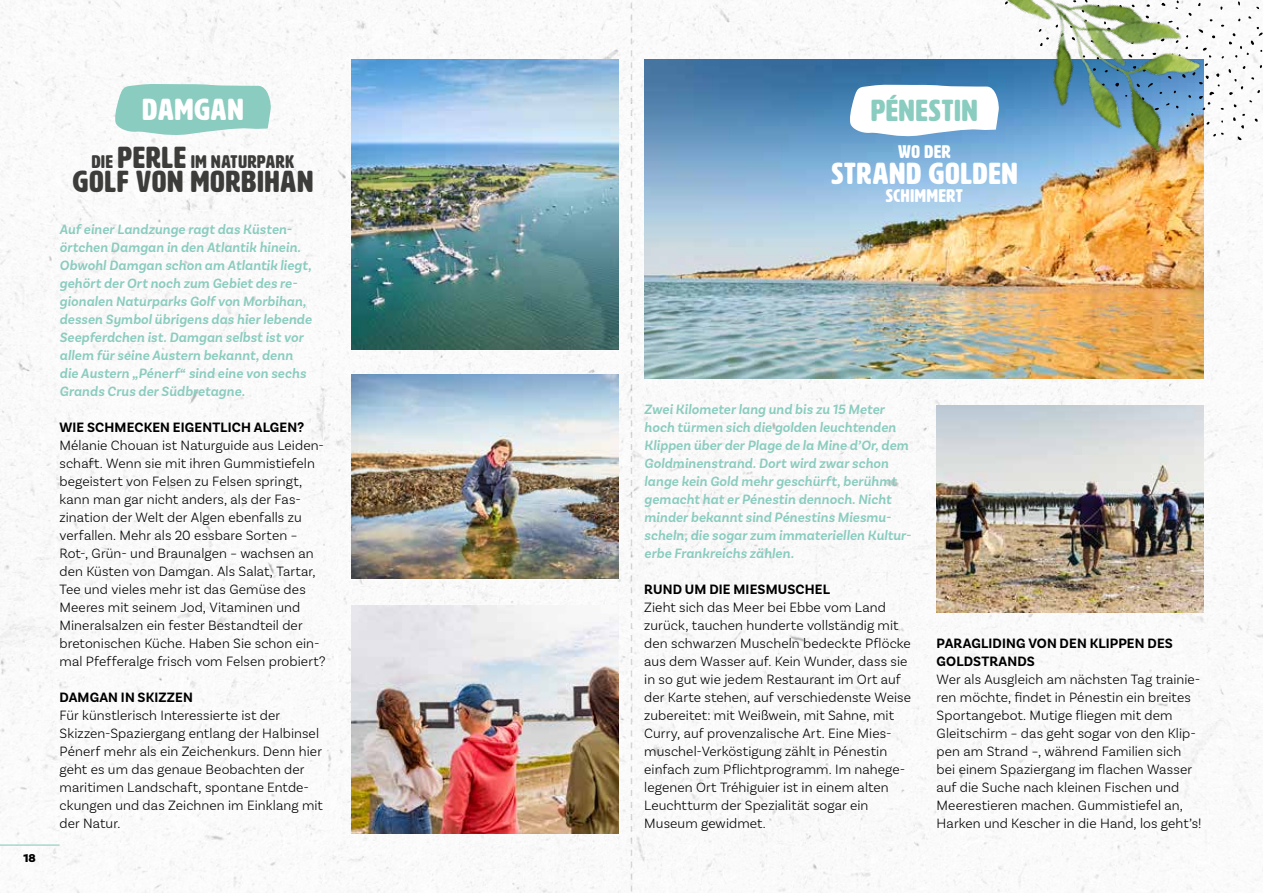
<style>
.page{position:relative;width:1263px;height:893px;background:#fff}
.page>*{position:absolute;margin:0;border:0;box-sizing:border-box;transform-origin:0 0}
.t1{font:30px "HWT Artz";letter-spacing:.035em;color:#fff}
.t2{font:30px "HWT Artz";letter-spacing:.04em;color:#3c3c3b}
.t3{font:30px "HWT Artz";letter-spacing:.04em;color:#8accbf}
.t4{font:18px "HWT Artz";letter-spacing:.04em;color:#3c3c3b}
.t5{font:18px "HWT Artz";letter-spacing:.04em;color:#fff}
.t6{font:300 14.25px/18px "Basic Sans";letter-spacing:.005em;color:#000}
.t7{font:italic 600 14.25px/18px "Basic Sans";letter-spacing:.01em;color:#8accbf}
.t8{font:700 14.25px/18px "Basic Sans";letter-spacing:.01em;color:#000}
.t9{font:900 12px "Basic Sans";color:#000}
.s1{font-size:30px}
</style>
<div class="page">
<img style="left:0;top:0;width:1263px;height:893px">
<hr style="left:0;top:844px;width:60px;height:2px;background:#8accbf">
<svg style="left:631px;top:0;width:1px;height:893px"></svg>
<img style="left:644px;top:60px;width:559px;height:318px">
<img style="left:936px;top:405px;width:267px;height:207px">
<svg style="left:849px;top:84px;width:7px;height:55px"></svg>
<img style="left:856px;top:0;width:402px;height:240px">
<img style="left:352px;top:60px;width:267px;height:290px">
<img style="left:352px;top:605px;width:267px;height:228px">
<img style="left:352px;top:374px;width:267px;height:204px">
<svg style="left:114px;top:83px;width:157px;height:54px"></svg>
<p class="t9" style="left:24px;top:851px;width:14px">18</p>
<h1 class="t1" style="left:143px;top:94px;width:102px">DAMGAN</h1>
<p class="t4" style="left:92px;top:152px;width:204px">DIE <span class="s1">PERLE</span> IM NATURPARK</p>
<h1 class="t2" style="left:73px;top:166px;width:241px">GOLF VON MORBIHAN</h1>
<p class="t7" style="left:60px;top:220px;width:254px">Auf einer Landzunge ragt das Küsten&shy;örtchen Damgan in den Atlantik hinein.<br>Obwohl Damgan schon am Atlantik liegt, gehört der Ort noch zum Gebiet des re&shy;gionalen Naturparks Golf von Morbihan, dessen Symbol übrigens das hier lebende Seepferdchen ist. Damgan selbst ist vor allem für seine Austern bekannt, denn die Austern „Pénerf“ sind eine von sechs Grands Crus der Südbretagne.</p>
<p class="t8" style="left:60px;top:418px;width:246px">WIE SCHMECKEN EIGENTLICH ALGEN?</p>
<p class="t6" style="left:60px;top:436px;width:268px">Mélanie Chouan ist Naturguide aus Leiden&shy;schaft. Wenn sie mit ihren Gummistiefeln begeistert von Felsen zu Felsen springt, kann man gar nicht anders, als der Fas&shy;zination der Welt der Algen ebenfalls zu verfallen. Mehr als 20 essbare Sorten – Rot-, Grün- und Braunalgen – wachsen an den Küsten von Damgan. Als Salat, Tartar, Tee und vieles mehr ist das Gemüse des Meeres mit seinem Jod, Vitaminen und Mineralsalzen ein fester Bestandteil der bretonischen Küche. Haben Sie schon ein&shy;mal Pfefferalge frisch vom Felsen probiert?</p>
<p class="t8" style="left:60px;top:688px;width:135px">DAMGAN IN SKIZZEN</p>
<p class="t6" style="left:60px;top:706px;width:265px">Für künstlerisch Interessierte ist der Skizzen-Spaziergang entlang der Halbinsel Pénerf mehr als ein Zeichenkurs. Denn hier geht es um das genaue Beobachten der maritimen Landschaft, spontane Entde&shy;ckungen und das Zeichnen im Einklang mit der Natur.</p>
<h1 class="t3" style="left:871px;top:95px;width:108px">PÉNESTIN</h1>
<p class="t5" style="left:898px;top:143px;width:54px">WO DER</p>
<h1 class="t1" style="left:831px;top:158px;width:188px">STRAND GOLDEN</h1>
<p class="t5" style="left:886px;top:186px;width:79px">SCHIMMERT</p>
<p class="t7" style="left:644px;top:400px;width:268px">Zwei Kilometer lang und bis zu 15 Meter hoch türmen sich die golden leuchtenden Klippen über der Plage de la Mine d’Or, dem Goldminenstrand. Dort wird zwar schon lange kein Gold mehr geschürft, berühmt gemacht hat er Pénestin dennoch. Nicht minder bekannt sind Pénestins Miesmu&shy;scheln, die sogar zum immateriellen Kultur&shy;erbe Frankreichs zählen.</p>
<p class="t8" style="left:644px;top:580px;width:187px">RUND UM DIE MIESMUSCHEL</p>
<p class="t6" style="left:644px;top:598px;width:268px">Zieht sich das Meer bei Ebbe vom Land zurück, tauchen hunderte vollständig mit den schwarzen Muscheln bedeckte Pflöcke aus dem Wasser auf. Kein Wunder, dass sie in so gut wie jedem Restaurant im Ort auf der Karte stehen, auf verschiedenste Weise zubereitet: mit Weißwein, mit Sahne, mit Curry, auf provenzalische Art. Eine Mies&shy;muschel-Verköstigung zählt in Pénestin einfach zum Pflichtprogramm. Im nahege&shy;legenen Ort Tréhiguier ist in einem alten Leuchtturm der Spezialität sogar ein Museum gewidmet.</p>
<p class="t8" style="left:936px;top:634px;width:238px">PARAGLIDING VON DEN KLIPPEN DES<br>GOLDSTRANDS</p>
<p class="t6" style="left:936px;top:670px;width:267px">Wer als Ausgleich am nächsten Tag trainie&shy;ren möchte, findet in Pénestin ein breites Sportangebot. Mutige fliegen mit dem Gleitschirm – das geht sogar von den Klip&shy;pen am Strand –, während Familien sich bei einem Spaziergang im flachen Wasser auf die Suche nach kleinen Fischen und Meerestieren machen. Gummistiefel an, Harken und Kescher in die Hand, los geht’s!</p>
</div>
